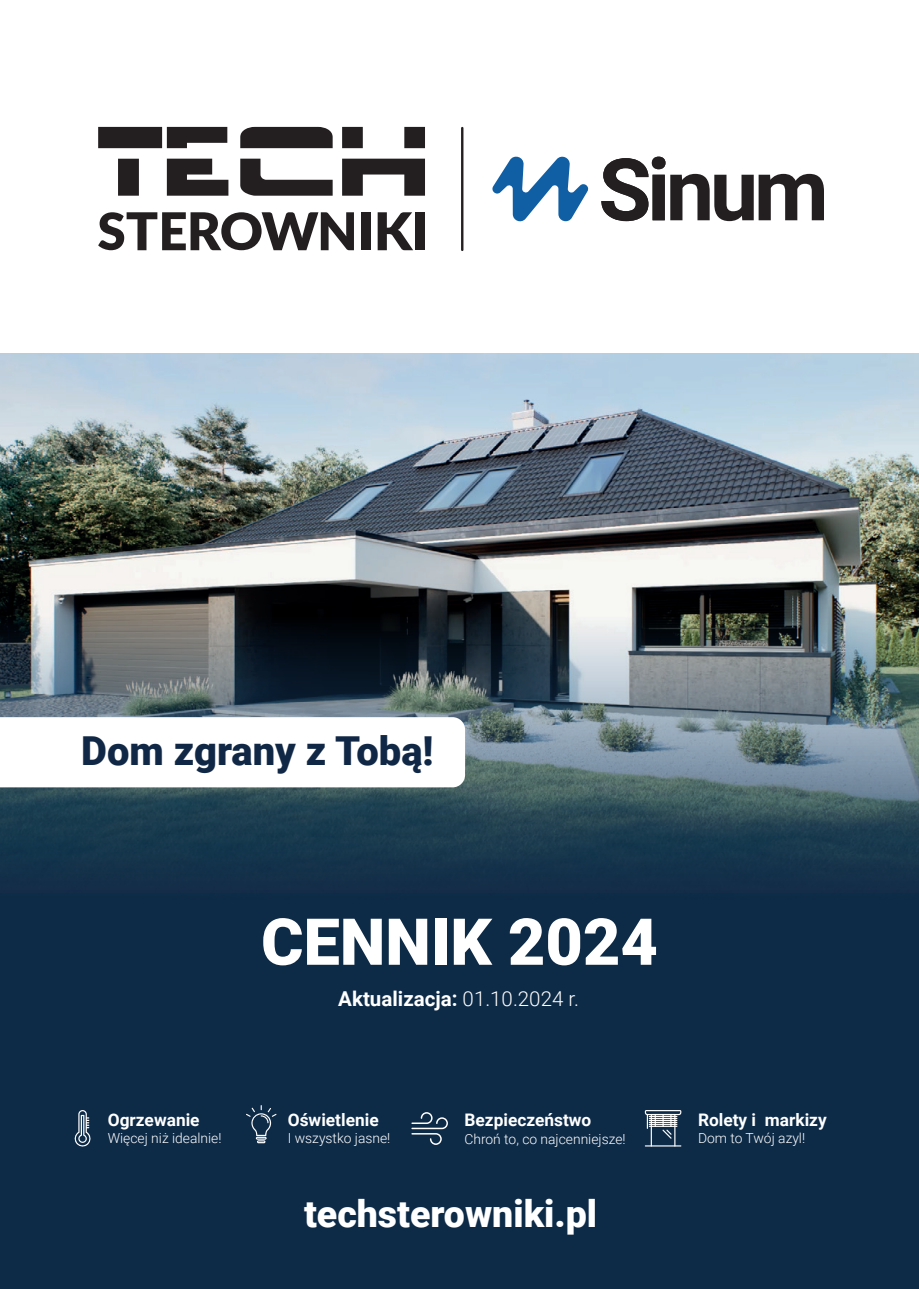
<style>
.page{position:relative;width:919px;height:1289px;background:#fff}
.page>*{position:absolute;margin:0;border:0;box-sizing:border-box;transform-origin:0 0}
.t1{font:900 64.8px "Roboto";color:#fff}
.t2{font:900 39.9px "Roboto";color:#102845}
.t3{font:900 37.5px "Roboto";color:#fff}
.t4{font:700 20.55px "Roboto";color:#fff}
.t5{font:700 17.25px "Roboto";color:#fff}
.t6{font:300 13.8px "Roboto";color:#fff}
.s1{font-weight:300}
</style>
<div class="page">
<hr style="left:461px;top:127px;width:2px;height:124px;background:#231f20">
<svg style="left:601px;top:157px;width:222px;height:64px"></svg>
<svg style="left:492px;top:156px;width:97px;height:66px"></svg>
<svg style="left:98px;top:127px;width:130px;height:69px"></svg>
<svg style="left:240px;top:127px;width:92px;height:69px"></svg>
<svg style="left:342px;top:127px;width:83px;height:69px"></svg>
<svg style="left:98px;top:212px;width:256px;height:38px"></svg>
<div style="left:361px;top:212px;width:9px;height:38px;background:#231f20"></div>
<svg style="left:377px;top:212px;width:36px;height:38px"></svg>
<div style="left:415px;top:212px;width:10px;height:38px;background:#231f20"></div>
<div style="left:0;top:659px;width:918px;height:629px;background:#0d2a47"></div>
<img style="left:0;top:353px;width:918px;height:260px">
<svg style="left:0;top:613px;width:918px;height:261px"></svg>
<div style="left:0;top:717px;width:465px;height:70px;background:#fff"></div>
<svg style="left:644px;top:1110px;width:37px;height:36px"></svg>
<svg style="left:411px;top:1112px;width:37px;height:32px"></svg>
<svg style="left:246px;top:1105px;width:30px;height:38px"></svg>
<svg style="left:74px;top:1110px;width:17px;height:37px"></svg>
<h2 class="t2" style="left:81px;top:722px;width:354px">Dom zgrany z Tobą!</h2>
<p class="t5" style="left:108px;top:1107px;width:93px">Ogrzewanie</p>
<p class="t6" style="left:108px;top:1128px;width:115px">Więcej niż idealnie!</p>
<h1 class="t1" style="left:261px;top:896px;width:398px">CENNIK 2024</h1>
<h3 class="t4" style="left:338px;top:984px;width:242px">Aktualizacja: <span class="s1">01.10.2024 r.</span></h3>
<p class="t5" style="left:288px;top:1107px;width:92px">Oświetlenie</p>
<p class="t6" style="left:288px;top:1128px;width:104px">I wszystko jasne!</p>
<p class="t5" style="left:464px;top:1108px;width:128px">Bezpieczeństwo</p>
<p class="t6" style="left:464px;top:1128px;width:163px">Chroń to, co najcenniejsze!</p>
<h3 class="t3" style="left:304px;top:1187px;width:295px">techsterowniki.pl</h3>
<p class="t5" style="left:698px;top:1107px;width:130px">Rolety i markizy</p>
<p class="t6" style="left:698px;top:1128px;width:109px">Dom to Twój azyl!</p>
</div>
